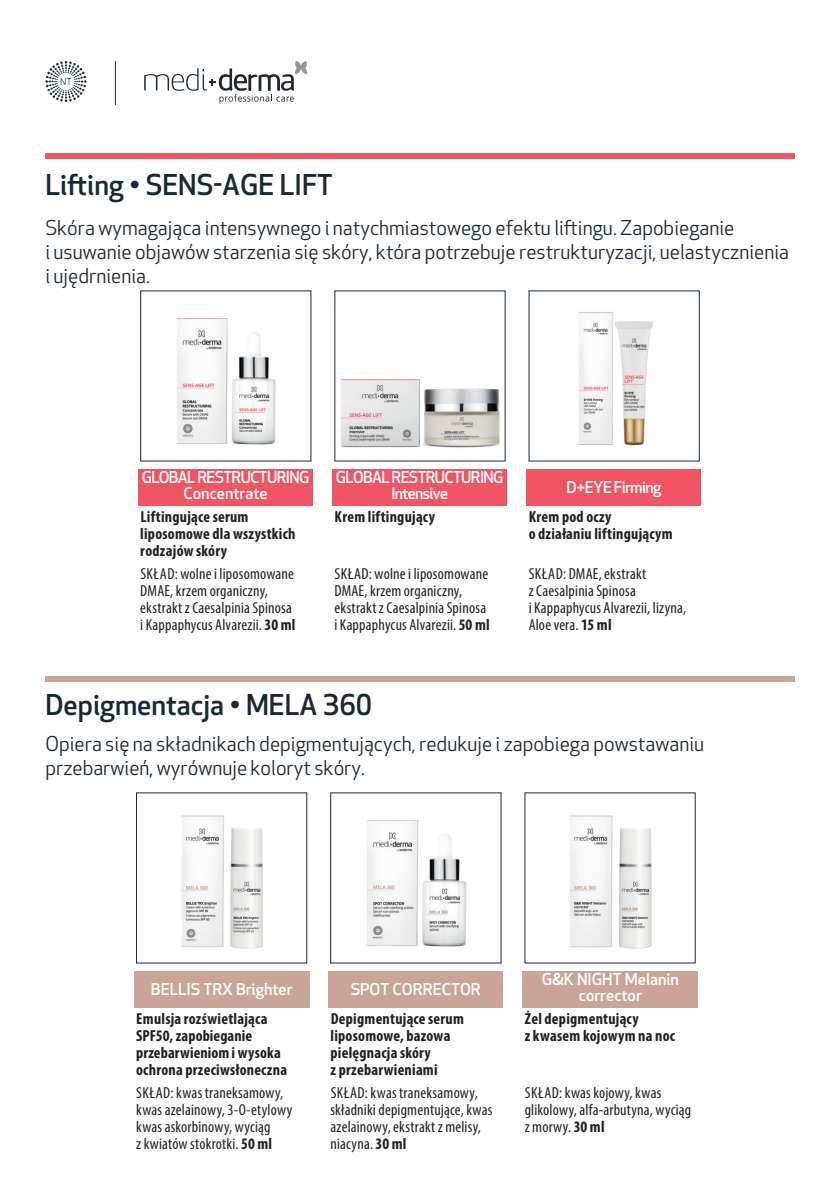
<style>
.page{position:relative;width:840px;height:1191px;background:#fff}
.page>*{position:absolute;margin:0;border:0;box-sizing:border-box;transform-origin:0 0}
.t1{font:500 28px "Apex New";color:#172938}
.t2{font:20px/24px "Apex New";color:#172938}
.t3{font:condensed 16px/17px "Myriad Pro";letter-spacing:.01em;color:#231f20}
.t4{font:700 condensed 16px/17px "Myriad Pro";letter-spacing:.015em;color:#231f20}
.t5{font:500 16px "Apex New";color:#fff}
.t6{font:500 16px "Apex New";letter-spacing:-.04em;color:#fff}
.s1{font-weight:700}
</style>
<div class="page">
<svg style="left:45px;top:61px;width:41px;height:41px"></svg>
<svg style="left:144px;top:61px;width:163px;height:42px"></svg>
<hr style="left:115px;top:61px;width:1px;height:44px;background:#172938">
<div style="left:45px;top:153px;width:749px;height:6px;background:#ef5562"></div>
<img style="left:340px;top:379px;width:160px;height:69px">
<div style="left:332px;top:469px;width:175px;height:20px;background:#ef5562"></div>
<div style="left:332px;top:485px;width:175px;height:20px;background:#ef5562"></div>
<img style="left:578px;top:312px;width:75px;height:134px">
<div style="left:526px;top:469px;width:174px;height:20px;background:#ef5562"></div>
<div style="left:526px;top:485px;width:174px;height:20px;background:#ef5562"></div>
<img style="left:176px;top:318px;width:100px;height:127px">
<div style="left:138px;top:469px;width:175px;height:20px;background:#ef5562"></div>
<div style="left:138px;top:485px;width:175px;height:20px;background:#ef5562"></div>
<img style="left:569px;top:815px;width:83px;height:134px">
<div style="left:522px;top:971px;width:175px;height:20px;background:#c9a497"></div>
<div style="left:522px;top:987px;width:175px;height:20px;background:#c9a497"></div>
<img style="left:366px;top:820px;width:101px;height:127px">
<div style="left:328px;top:971px;width:175px;height:20px;background:#c9a497"></div>
<div style="left:328px;top:987px;width:175px;height:20px;background:#c9a497"></div>
<img style="left:181px;top:815px;width:82px;height:134px">
<div style="left:134px;top:971px;width:175px;height:20px;background:#c9a497"></div>
<div style="left:134px;top:987px;width:175px;height:20px;background:#c9a497"></div>
<div style="left:45px;top:676px;width:749px;height:6px;background:#c9a497"></div>
<p class="t1" style="left:45px;top:166px;width:289px">Lifting • SENS-AGE LIFT</p>
<p class="t2" style="left:45px;top:215px;width:690px">Skóra wymagająca intensywnego i natychmiastowego efektu liftingu. Zapobieganie</p>
<p class="t2" style="left:45px;top:239px;width:744px">i usuwanie objawów starzenia się skóry, która potrzebuje restrukturyzacji, uelastycznienia i ujędrnienia.</p>
<p class="t6" style="left:142px;top:466px;width:169px">GLOBAL RESTRUCTURING</p>
<p class="t5" style="left:183px;top:482px;width:86px">Concentrate</p>
<p class="t4" style="left:140px;top:508px;width:109px">Liftingujące serum</p>
<p class="t4" style="left:140px;top:525px;width:157px">liposomowe dla wszystkich rodzajów skóry</p>
<p class="t3" style="left:140px;top:564px;width:155px">SKŁAD: wolne i liposomowane<br>DMAE, krzem organiczny, ekstrakt z Caesalpinia Spinosa</p>
<p class="t3" style="left:140px;top:615px;width:157px">i Kappaphycus Alvarezii. <span class="s1">30 ml</span></p>
<p class="t6" style="left:336px;top:466px;width:169px">GLOBAL RESTRUCTURING</p>
<p class="t6" style="left:391px;top:482px;width:58px">Intensive</p>
<p class="t4" style="left:334px;top:508px;width:102px">Krem liftingujący</p>
<p class="t3" style="left:334px;top:564px;width:155px">SKŁAD: wolne i liposomowane<br>DMAE, krzem organiczny, ekstrakt z Caesalpinia Spinosa</p>
<p class="t3" style="left:334px;top:615px;width:157px">i Kappaphycus Alvarezii. <span class="s1">50 ml</span></p>
<p class="t6" style="left:566px;top:476px;width:96px">D+EYE Firming</p>
<p class="t4" style="left:528px;top:508px;width:84px">Krem pod oczy</p>
<p class="t4" style="left:528px;top:525px;width:145px">o działaniu liftingującym</p>
<p class="t3" style="left:528px;top:564px;width:119px">SKŁAD: DMAE, ekstrakt z Caesalpinia Spinosa</p>
<p class="t3" style="left:528px;top:598px;width:159px">i Kappaphycus Alvarezii, lizyna,<br>Aloe vera. <span class="s1">15 ml</span></p>
<p class="t1" style="left:45px;top:686px;width:328px">Depigmentacja • MELA 360</p>
<p class="t2" style="left:45px;top:731px;width:660px">Opiera się na składnikach depigmentujących, redukuje i zapobiega powstawaniu przebarwień, wyrównuje koloryt skóry.</p>
<p class="t5" style="left:151px;top:978px;width:143px">BELLIS TRX Brighter</p>
<p class="t4" style="left:136px;top:1009px;width:132px">Emulsja rozświetlająca</p>
<p class="t4" style="left:136px;top:1026px;width:152px">SPF50, zapobieganie przebarwieniom i wysoka ochrona przeciwsłoneczna</p>
<p class="t3" style="left:136px;top:1083px;width:157px">SKŁAD: kwas traneksamowy, kwas azelainowy, 3-O-etylowy kwas askorbinowy, wyciąg</p>
<p class="t3" style="left:136px;top:1134px;width:137px">z kwiatów stokrotki. <span class="s1">50 ml</span></p>
<p class="t5" style="left:350px;top:978px;width:132px">SPOT CORRECTOR</p>
<p class="t4" style="left:330px;top:1009px;width:135px">Depigmentujące serum liposomowe, bazowa pielęgnacja skóry</p>
<p class="t4" style="left:330px;top:1060px;width:109px">z przebarwieniami</p>
<p class="t3" style="left:330px;top:1083px;width:163px">SKŁAD: kwas traneksamowy, składniki depigmentujące, kwas azelainowy, ekstrakt z melisy, niacyna. <span class="s1">30 ml</span></p>
<p class="t5" style="left:541px;top:968px;width:139px">G&amp;K NIGHT Melanin</p>
<p class="t5" style="left:578px;top:984px;width:65px">corrector</p>
<p class="t4" style="left:524px;top:1009px;width:115px">Żel depigmentujący</p>
<p class="t4" style="left:524px;top:1026px;width:152px">z kwasem kojowym na noc</p>
<p class="t3" style="left:524px;top:1083px;width:168px">SKŁAD: kwas kojowy, kwas glikolowy, alfa-arbutyna, wyciąg z morwy. <span class="s1">30 ml</span></p>
</div>
